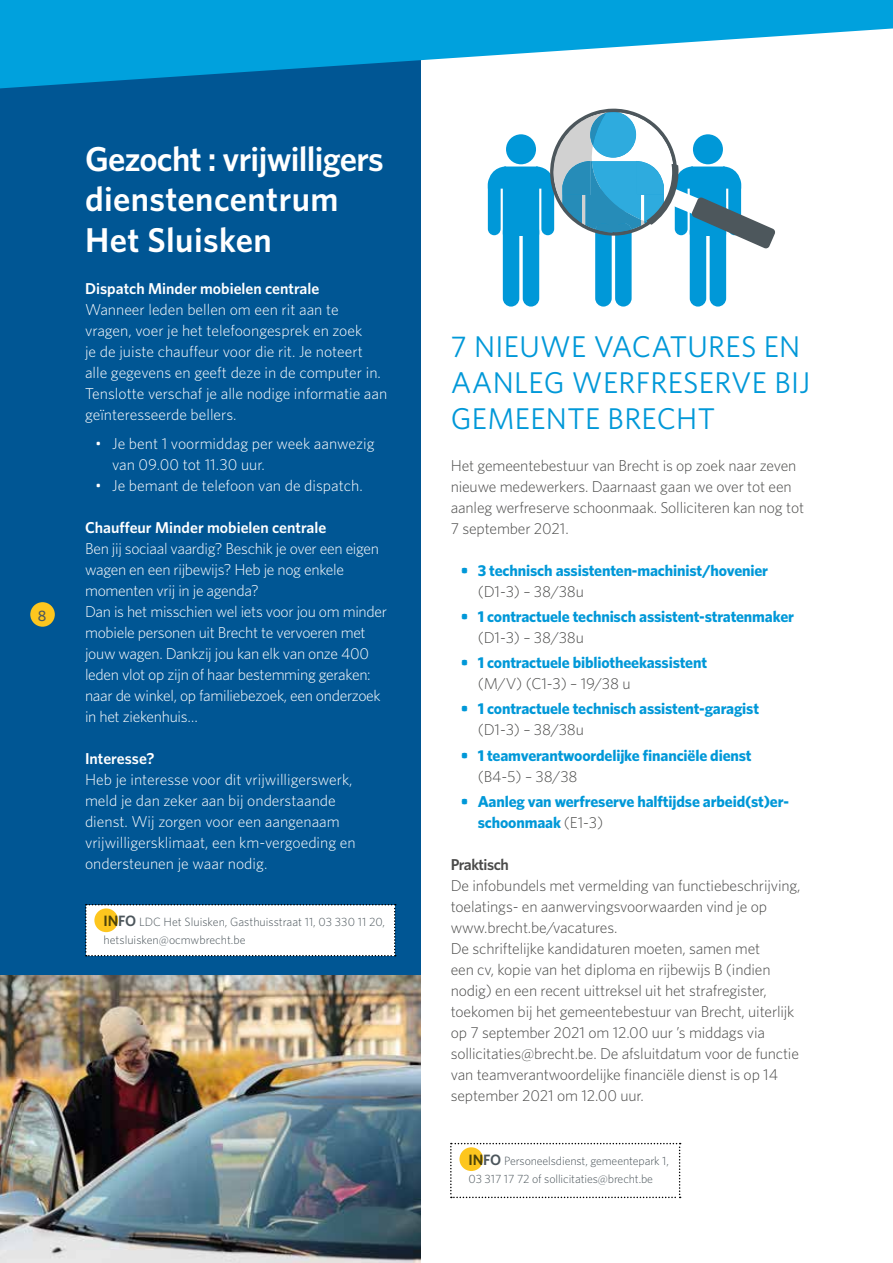
<style>
.page{position:relative;width:893px;height:1263px;background:#fff}
.page>*{position:absolute;margin:0;border:0;box-sizing:border-box;transform-origin:0 0}
.t1{font:600 34.5px/40.5px "Whitney";letter-spacing:.005em;color:#fff}
.t2{font:30px/36px "Whitney";letter-spacing:.01em;color:#0098d8}
.t3{font:300 15.75px/21px "Whitney";letter-spacing:-.005em;color:#fff}
.t4{font:300 15.75px/21px "Whitney";letter-spacing:-.01em;color:#4a4a49}
.t5{font:700 15.75px/21px "Whitney";letter-spacing:-.01em;color:#0098d8}
.t6{font:600 15.75px "Whitney";color:#fff}
.t7{font:600 15.75px "Whitney";letter-spacing:-.03em;color:#4a4a49}
.t8{font:500 15.15px "Whitney";color:#4c565c}
.t9{font:300 12px/18px "Whitney";letter-spacing:-.01em;color:#4c565c}
.s1{font-weight:600;font-size:15px}
.s2{font-weight:300;color:#4a4a49}
</style>
<div class="page">
<div style="left:0;top:0;width:421px;height:1263px;background:#005694"></div>
<img style="left:0;top:975px;width:421px;height:288px">
<svg style="left:450px;top:1143px;width:231px;height:55px"></svg>
<div style="left:459px;top:1147px;width:24px;height:24px;background:#fdc61e;border-radius:50%"></div>
<div style="left:85px;top:904px;width:311px;height:52px;background:#fff"></div>
<div style="left:94px;top:908px;width:24px;height:24px;background:#fdc61e;border-radius:50%"></div>
<svg style="left:0;top:0;width:893px;height:88px;fill:#00a1dd"></svg>
<div style="left:506px;top:134px;width:30px;height:30px;background:#0098d8;border-radius:50%"></div>
<div style="left:503px;top:167px;width:36px;height:69px;background:#0098d8;border-radius:2px"></div>
<div style="left:503px;top:223px;width:16px;height:84px;background:#0098d8;border-radius:8px"></div>
<div style="left:523px;top:223px;width:16px;height:84px;background:#0098d8;border-radius:8px"></div>
<div style="left:488px;top:178px;width:13px;height:57px;background:#0098d8;border-radius:6px"></div>
<svg style="left:488px;top:166px;width:18px;height:23px"></svg>
<div style="left:595px;top:223px;width:17px;height:84px;background:#0098d8;border-radius:8px"></div>
<div style="left:615px;top:223px;width:17px;height:84px;background:#0098d8;border-radius:8px"></div>
<div style="left:690px;top:223px;width:16px;height:84px;background:#0098d8;border-radius:8px"></div>
<div style="left:710px;top:223px;width:16px;height:84px;background:#0098d8;border-radius:8px"></div>
<svg style="left:536px;top:108px;width:239px;height:141px"></svg>
<div style="left:30px;top:602px;width:25px;height:25px;background:#fdc61e;border-radius:50%"></div>
<p class="t8" style="left:38px;top:605px;width:10px">8</p>
<h1 class="t1" style="left:85px;top:138px;width:300px">Gezocht : vrijwilligers dienstencentrum<br>Het Sluisken</h1>
<p class="t6" style="left:85px;top:278px;width:236px">Dispatch Minder mobielen centrale</p>
<p class="t3" style="left:85px;top:298px;width:304px">Wanneer leden bellen om een rit aan te vragen, voer je het telefoongesprek en zoek<br>je de juiste chauffeur voor die rit. Je noteert alle gegevens en geeft deze in de computer in.<br>Tenslotte verschaf je alle nodige informatie aan geïnteresseerde bellers.</p>
<p class="t3" style="left:112px;top:433px;width:264px;text-indent:-17px">• Je bent 1 voormiddag per week aanwezig van 09.00 tot 11.30 uur.</p>
<p class="t3" style="left:95px;top:475px;width:269px">• Je bemant de telefoon van de dispatch.</p>
<p class="t6" style="left:85px;top:517px;width:243px">Chauffeur Minder mobielen centrale</p>
<p class="t3" style="left:85px;top:538px;width:303px">Ben jij sociaal vaardig? Beschik je over een eigen wagen en een rijbewijs? Heb je nog enkele momenten vrij in je agenda?<br>Dan is het misschien wel iets voor jou om minder mobiele personen uit Brecht te vervoeren met jouw wagen. Dankzij jou kan elk van onze 400 leden vlot op zijn of haar bestemming geraken: naar de winkel, op familiebezoek, een onderzoek in het ziekenhuis…</p>
<p class="t6" style="left:85px;top:748px;width:71px">Interesse?</p>
<p class="t3" style="left:85px;top:769px;width:272px">Heb je interesse voor dit vrijwilligerswerk, meld je dan zeker aan bij onderstaande dienst. Wij zorgen voor een aangenaam vrijwilligersklimaat, een km-vergoeding en ondersteunen je waar nodig.</p>
<p class="t9" style="left:104px;top:912px;width:283px"><span class="s1">INFO</span> LDC Het Sluisken, Gasthuisstraat 11, 03 330 11 20, hetsluisken@ocmwbrecht.be</p>
<h2 class="t2" style="left:451px;top:327px;width:361px">7 NIEUWE VACATURES EN<br>AANLEG WERFRESERVE BIJ<br>GEMEENTE BRECHT</h2>
<p class="t4" style="left:451px;top:454px;width:355px">Het gemeentebestuur van Brecht is op zoek naar zeven nieuwe medewerkers. Daarnaast gaan we over tot een aanleg werfreserve schoonmaak. Solliciteren kan nog tot 7 september 2021.</p>
<p class="t5" style="left:461px;top:559px;width:309px">• 3 technisch assistenten-machinist/hovenier</p>
<p class="t4" style="left:478px;top:580px;width:108px">(D1-3) – 38/38u</p>
<p class="t5" style="left:461px;top:605px;width:335px">• 1 contractuele technisch assistent-stratenmaker</p>
<p class="t4" style="left:478px;top:626px;width:108px">(D1-3) – 38/38u</p>
<p class="t5" style="left:461px;top:652px;width:248px">• 1 contractuele bibliotheekassistent</p>
<p class="t4" style="left:478px;top:673px;width:154px">(M/V) (C1-3) – 19/38 u</p>
<p class="t5" style="left:461px;top:698px;width:300px">• 1 contractuele technisch assistent-garagist</p>
<p class="t4" style="left:478px;top:719px;width:108px">(D1-3) – 38/38u</p>
<p class="t5" style="left:461px;top:744px;width:292px">• 1 teamverantwoordelijke financiële dienst</p>
<p class="t4" style="left:478px;top:765px;width:101px">(B4-5) – 38/38</p>
<p class="t5" style="left:478px;top:790px;width:313px;text-indent:-17px">• Aanleg van werfreserve halftijdse arbeid(st)er&shy;schoonmaak <span class="s2">(E1-3)</span></p>
<p class="t7" style="left:451px;top:854px;width:60px">Praktisch</p>
<p class="t4" style="left:451px;top:874px;width:351px">De infobundels met vermelding van functiebeschrijving, toelatings- en aanwervingsvoorwaarden vind je op www.brecht.be/vacatures.<br>De schriftelijke kandidaturen moeten, samen met<br>een cv, kopie van het diploma en rijbewijs B (indien nodig) en een recent uittreksel uit het strafregister, toekomen bij het gemeentebestuur van Brecht, uiterlijk op 7 september 2021 om 12.00 uur ’s middags via sollicitaties@brecht.be. De afsluitdatum voor de functie van teamverantwoordelijke financiële dienst is op 14 september 2021 om 12.00 uur.</p>
<p class="t9" style="left:469px;top:1151px;width:202px"><span class="s1">INFO</span> Personeelsdienst, gemeentepark 1,<br>03 317 17 72 of sollicitaties@brecht.be</p>
</div>
